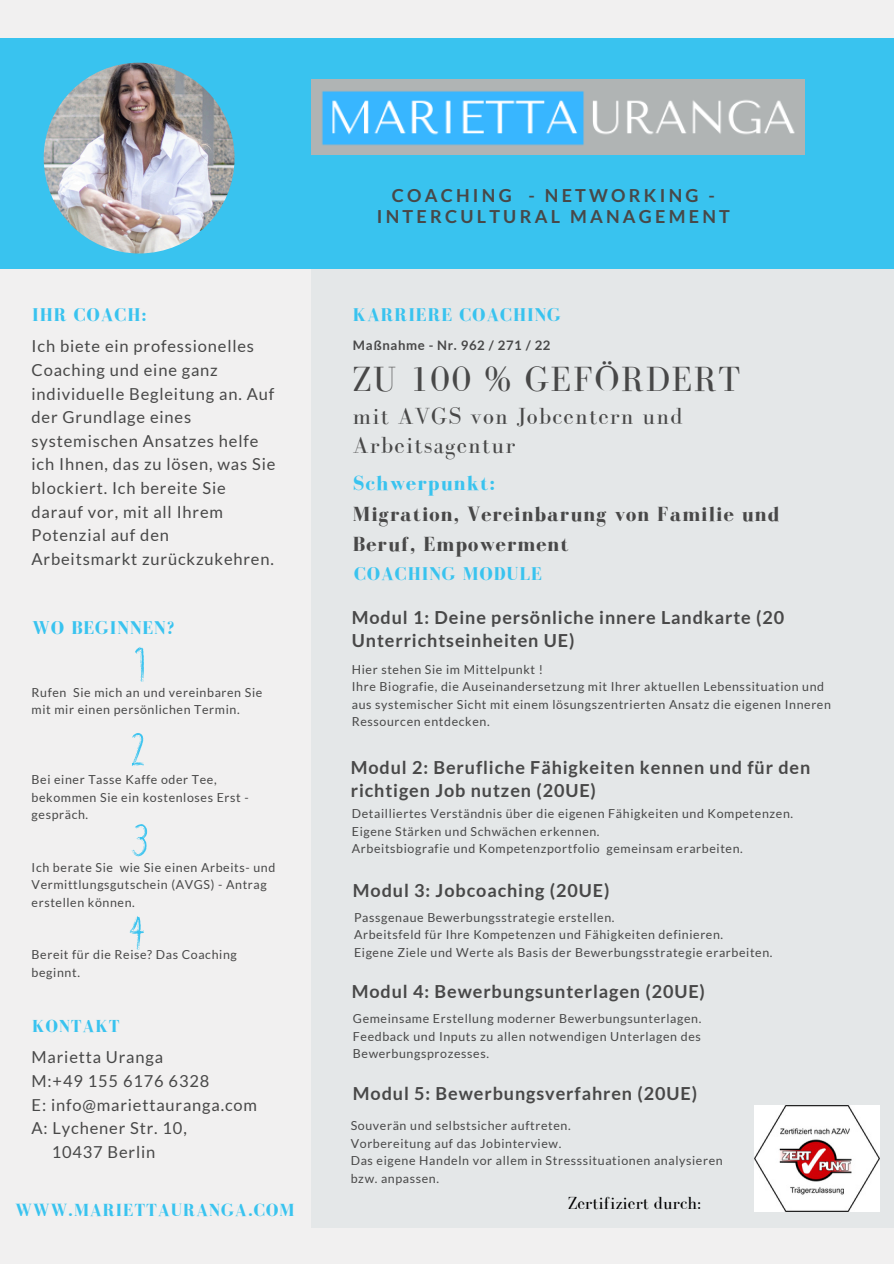
<style>
.page{position:relative;width:894px;height:1264px;background:#fff}
.page>*{position:absolute;margin:0;border:0;box-sizing:border-box;transform-origin:0 0}
.t1{font:36px "Bodoni FLF";letter-spacing:.05em;color:#484848}
.t2{font:24px/29.2px "Bodoni FLF";letter-spacing:.05em;color:#484848}
.t3{font:700 21px/30.3px "Bodoni FLF";letter-spacing:.05em;color:#484848}
.t4{font:700 18.9px "Bodoni FLF";letter-spacing:.05em;color:#39c3ef}
.t5{font:700 18px/22.5px "Lato";letter-spacing:.05em;color:#484848}
.t6{font:700 18px/21.3px "Lato";letter-spacing:.18em;color:#484848;text-align:center}
.t7{font:700 18px "Bodoni FLF";letter-spacing:.05em;color:#39c3ef}
.t8{font:18px "Bodoni FLF";color:#000}
.t9{font:700 17.85px "Bodoni FLF";letter-spacing:.05em;color:#39c3ef}
.t10{font:16.5px/23.7px "Lato";letter-spacing:.05em;color:#484848}
.t11{font:700 13.2px "Lato";letter-spacing:.05em;color:#484848}
.t12{font:12.45px/17.5px "Lato";letter-spacing:.05em;color:#484848}
.s1{color:#39c3ef}
</style>
<div class="page">
<div style="left:0;top:0;width:893px;height:1263px;background:#f1f0f0"></div>
<div style="left:311px;top:254px;width:582px;height:974px;background:#e4e7e8"></div>
<div style="left:0;top:38px;width:893px;height:231px;background:#39c3ef"></div>
<img style="left:44px;top:63px;width:190px;height:190px;border-radius:50%">
<img style="left:311px;top:80px;width:493px;height:74px">
<img style="left:754px;top:1105px;width:125px;height:105px">
<svg style="left:135px;top:646px;width:9px;height:35px"></svg>
<svg style="left:132px;top:733px;width:12px;height:33px"></svg>
<svg style="left:132px;top:824px;width:15px;height:32px"></svg>
<svg style="left:130px;top:916px;width:14px;height:33px"></svg>
<h2 class="t4" style="left:32px;top:304px;width:116px">IHR COACH:</h2>
<p class="t10" style="left:32px;top:334px;width:245px">Ich biete ein professionelles<br>Coaching und eine ganz individuelle Begleitung an. Auf der Grundlage eines systemischen Ansatzes helfe ich Ihnen, das zu lösen, was Sie blockiert. Ich bereite Sie darauf vor, mit all Ihrem<br>Potenzial auf den<br>Arbeitsmarkt zurückzukehren.</p>
<h1 class="t4" style="left:32px;top:617px;width:144px">WO BEGINNEN?</h1>
<h3 class="t12" style="left:32px;top:683px;width:232px">Rufen Sie mich an und vereinbaren Sie mit mir einen persönlichen Termin.</h3>
<h2 class="t12" style="left:32px;top:770px;width:219px">Bei einer Tasse Kaffe oder Tee, bekommen Sie ein kostenloses Erst - gespräch.</h2>
<h5 class="t12" style="left:32px;top:858px;width:245px">Ich berate Sie wie Sie einen Arbeits- und<br>Vermittlungsgutschein (AVGS) - Antrag erstellen können.</h5>
<p class="t12" style="left:32px;top:945px;width:207px">Bereit für die Reise? Das Coaching beginnt.</p>
<p class="t9" style="left:32px;top:1016px;width:89px">KONTAKT</p>
<p class="t10" style="left:32px;top:1045px;width:133px">Marietta Uranga</p>
<p class="t10" style="left:32px;top:1068px;width:179px">M:+49 155 6176 6328</p>
<p class="t10" style="left:32px;top:1092px;width:227px">E: info@mariettauranga.com</p>
<p class="t10" style="left:32px;top:1115px;width:157px">A: Lychener Str. 10,</p>
<p class="t10" style="left:52px;top:1139px;width:105px">10437 Berlin</p>
<p class="t7" style="left:15px;top:1200px;width:281px">WWW.MARIETTAURANGA.COM</p>
<p class="t6" style="left:376px;top:184px;width:354px">COACHING - NETWORKING -<br>INTERCULTURAL MANAGEMENT</p>
<p class="t4" style="left:353px;top:304px;width:209px">KARRIERE COACHING</p>
<h4 class="t11" style="left:353px;top:337px;width:199px">Maßnahme - Nr. 962 / 271 / 22</h4>
<p class="t1" style="left:353px;top:360px;width:389px">ZU 100 % GEFÖRDERT</p>
<p class="t2" style="left:353px;top:401px;width:331px">mit AVGS von Jobcentern und<br>Arbeitsagentur</p>
<p class="t3" style="left:353px;top:468px;width:428px"><span class="s1">Schwerpunkt:<br></span>Migration, Vereinbarung von Familie und<br>Beruf, Empowerment</p>
<h5 class="t4" style="left:354px;top:563px;width:189px">COACHING MODULE</h5>
<p class="t5" style="left:352px;top:605px;width:434px">Modul 1: Deine persönliche innere Landkarte (20<br>Unterrichtseinheiten UE)</p>
<p class="t12" style="left:352px;top:660px;width:193px">Hier stehen Sie im Mittelpunkt !</p>
<h5 class="t12" style="left:352px;top:677px;width:473px">Ihre Biografie, die Auseinandersetzung mit Ihrer aktuellen Lebenssituation und</h5>
<p class="t12" style="left:352px;top:695px;width:480px">aus systemischer Sicht mit einem lösungszentrierten Ansatz die eigenen Inneren<br>Ressourcen entdecken.</p>
<p class="t5" style="left:350px;top:755px;width:461px">Modul 2: Berufliche Fähigkeiten kennen und für den richtigen Job nutzen (20UE)</p>
<p class="t12" style="left:352px;top:804px;width:442px">Detailliertes Verständnis über die eigenen Fähigkeiten und Kompetenzen.</p>
<p class="t12" style="left:352px;top:822px;width:249px">Eigene Stärken und Schwächen erkennen.</p>
<h5 class="t12" style="left:352px;top:839px;width:392px">Arbeitsbiografie und Kompetenzportfolio gemeinsam erarbeiten.</h5>
<h5 class="t5" style="left:353px;top:878px;width:258px">Modul 3: Jobcoaching (20UE)</h5>
<p class="t12" style="left:354px;top:908px;width:262px">Passgenaue Bewerbungsstrategie erstellen.</p>
<p class="t12" style="left:354px;top:925px;width:370px">Arbeitsfeld für Ihre Kompetenzen und Fähigkeiten definieren.</p>
<h5 class="t12" style="left:354px;top:943px;width:420px">Eigene Ziele und Werte als Basis der Bewerbungsstrategie erarbeiten.</h5>
<p class="t5" style="left:352px;top:979px;width:354px">Modul 4: Bewerbungsunterlagen (20UE)</p>
<h2 class="t12" style="left:353px;top:1009px;width:350px">Gemeinsame Erstellung moderner Bewerbungsunterlagen.</h2>
<h6 class="t12" style="left:353px;top:1027px;width:349px">Feedback und Inputs zu allen notwendigen Unterlagen des<br>Bewerbungsprozesses.</h6>
<p class="t5" style="left:353px;top:1081px;width:345px">Modul 5: Bewerbungsverfahren (20UE)</p>
<h2 class="t12" style="left:350px;top:1116px;width:221px">Souverän und selbstsicher auftreten.</h2>
<p class="t12" style="left:350px;top:1133px;width:212px">Vorbereitung auf das Jobinterview.</p>
<p class="t12" style="left:350px;top:1151px;width:373px">Das eigene Handeln vor allem in Stresssituationen analysieren bzw. anpassen.</p>
<p class="t8" style="left:568px;top:1193px;width:134px">Zertifiziert durch:</p>
</div>
